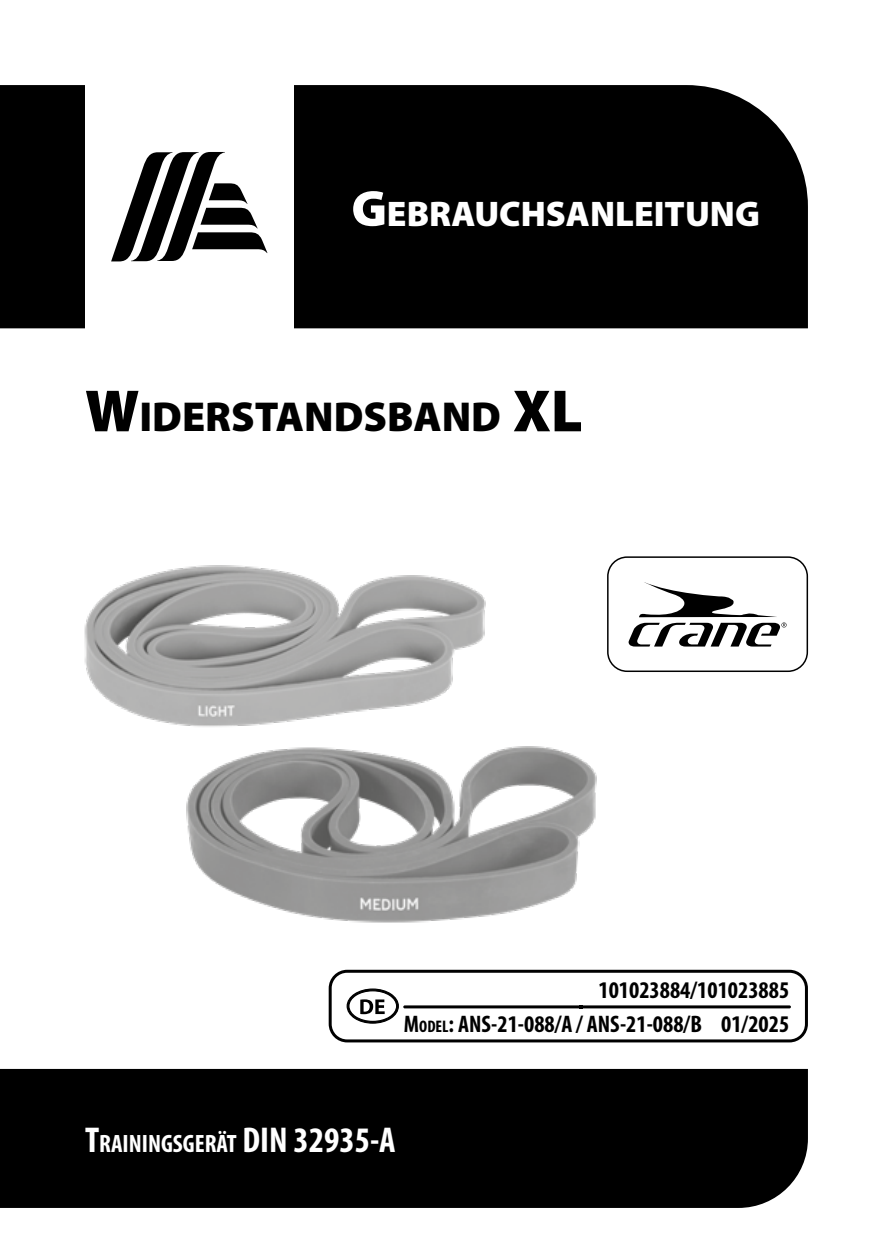
<style>
.page{position:relative;width:893px;height:1259px;background:#fff}
.page>*{position:absolute;margin:0;border:0;box-sizing:border-box;transform-origin:0 0}
.t1{font:900 42px "Myriad Pro";color:#000}
.t2{font:900 35.7px "Myriad Pro";color:#fff}
.t3{font:700 condensed 25.2px "Myriad Pro";color:#fff}
.t4{font:700 condensed 24px "Myriad Pro";color:#000}
.s1{font-size:51px}
.s2{font-size:60px}
.s3{font-size:16.8px}
.s4{font-size:36px}
</style>
<div class="page">
<div style="left:0;top:85px;width:808px;height:243px;background:#000"></div>
<div style="left:0;top:1069px;width:808px;height:139px;background:#000"></div>
<div style="left:85px;top:85px;width:209px;height:243px;background:#fff"></div>
<svg style="left:111px;top:152px;width:156px;height:109px"></svg>
<div style="left:607px;top:556px;width:201px;height:116px;border:2px solid #000;border-radius:19px"></div>
<svg style="left:629px;top:582px;width:157px;height:64px"></svg>
<img style="left:84px;top:565px;width:402px;height:158px">
<img style="left:166px;top:709px;width:431px;height:214px">
<svg style="left:329px;top:969px;width:479px;height:73px"></svg>
<h2 class="t2" style="left:351px;top:190px;width:407px"><span class="s1">G</span>EBRAUCHSANLEITUNG</h2>
<h1 class="t1" style="left:85px;top:389px;width:494px"><span class="s2">W</span>IDERSTANDSBAND <span class="s2">XL</span></h1>
<p class="t4" style="left:598px;top:974px;width:192px">101023884/101023885</p>
<p class="t4" style="left:404px;top:1009px;width:387px">M<span class="s3">ODEL</span>: ANS-21-088/A / ANS-21-088/B 01/2025</p>
<p class="t3" style="left:85px;top:1127px;width:311px"><span class="s4">T</span>RAININGSGERÄT <span class="s4">DIN 32935-A</span></p>
</div>
